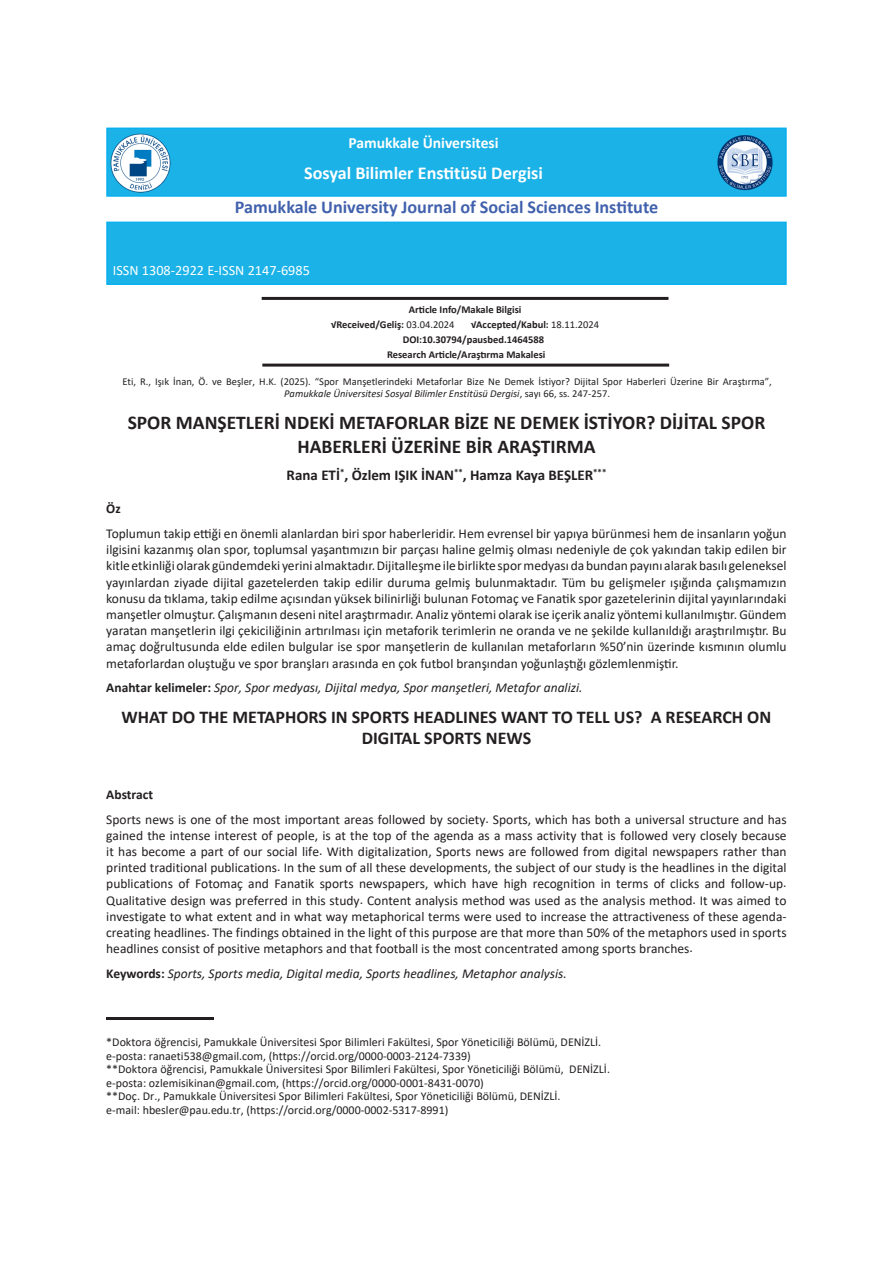
<style>
.page{position:relative;width:893px;height:1263px;background:#fff}
.page>*{position:absolute;margin:0;border:0;box-sizing:border-box;transform-origin:0 0}
.t1{font:700 19.5px/23.4px "Calibri";color:#231f20;text-align:center}
.t2{font:700 18.15px "Calibri";color:#4161ad}
.t3{font:700 18.15px "Calibri";color:#fff}
.t4{font:700 18px/21.6px "Calibri";color:#231f20;text-align:center}
.t5{font:700 15.6px "Calibri";color:#fff}
.t6{font:700 15px "Calibri";color:#231f20}
.t7{font:14.25px "Calibri";color:#fff}
.t8{font:13.5px/16.2px "Calibri";color:#231f20;text-align:justify}
.t9{font:italic 13.5px "Calibri";color:#231f20}
.t10{font:700 13.5px "Calibri";color:#231f20}
.t11{font:12px/13.5px "Calibri";color:#231f20}
.t12{font:10.5px/12px "Calibri";color:#231f20;text-align:center}
.t13{font:700 10.5px/15px "Calibri";color:#231f20}
.s1{font-weight:400}
.s2{font-style:italic}
.s3{font-weight:700;font-style:normal}
</style>
<div class="page">
<hr style="left:106px;top:1017px;width:108px;height:2px;background:#231f20">
<hr style="left:262px;top:297px;width:406px;height:3px;background:#231f20">
<hr style="left:262px;top:364px;width:407px;height:3px;background:#231f20">
<div style="left:106px;top:222px;width:681px;height:63px;background:#1ab2e7;border:1px solid #00aeef"></div>
<div style="left:106px;top:128px;width:681px;height:69px;background:#1ab2e7;border:1px solid #00aeef"></div>
<img style="left:717px;top:135px;width:56px;height:56px">
<img style="left:111px;top:133px;width:59px;height:59px">
<p class="t5" style="left:348px;top:131px;width:152px">Pamukkale Üniversitesi</p>
<h2 class="t3" style="left:304px;top:160px;width:240px">Sosyal Bilimler Enstitüsü Dergisi</h2>
<h2 class="t2" style="left:235px;top:194px;width:425px">Pamukkale University Journal of Social Sciences Institute</h2>
<p class="t7" style="left:113px;top:260px;width:199px">ISSN 1308-2922 E-ISSN 2147-6985</p>
<p class="t13" style="left:331px;top:302px;width:192px;text-indent:78px">Article Info/Makale Bilgisi √Received/Geliş: <span class="s1">03.04.2024</span></p>
<p class="t13" style="left:471px;top:317px;width:129px">√Accepted/Kabul: <span class="s1">18.11.2024</span></p>
<p class="t13" style="left:403px;top:332px;width:143px">DOI:10.30794/pausbed.1464588</p>
<p class="t13" style="left:387px;top:347px;width:160px">Research Article/Araştırma Makalesi</p>
<p class="t12" style="left:122px;top:375px;width:651px">Eti, R., Işık İnan, Ö. ve Beşler, H.K. (2025). “Spor Manşetlerindeki Metaforlar Bize Ne Demek İstiyor? Dijital Spor Haberleri Üzerine Bir Araştırma”,<br><span class="s2">Pamukkale Üniversitesi Sosyal Bilimler Enstitüsü Dergisi</span>, sayı 66, ss. 247-257.</p>
<h1 class="t1" style="left:128px;top:411px;width:639px">SPOR MANŞETLERİ NDEKİ METAFORLAR BİZE NE DEMEK İSTİYOR? DİJİTAL SPOR<br>HABERLERİ ÜZERİNE BİR ARAŞTIRMA</h1>
<p class="t6" style="left:287px;top:464px;width:321px">Rana ETİ<sup>*</sup>, Özlem IŞIK İNAN<sup>**</sup>, Hamza Kaya BEŞLER<sup>***</sup></p>
<p class="t10" style="left:106px;top:499px;width:16px">Öz</p>
<p class="t8" style="left:106px;top:525px;width:682px">Toplumun takip ettiği en önemli alanlardan biri spor haberleridir. Hem evrensel bir yapıya bürünmesi hem de insanların yoğun ilgisini kazanmış olan spor, toplumsal yaşantımızın bir parçası haline gelmiş olması nedeniyle de çok yakından takip edilen bir kitle etkinliği olarak gündemdeki yerini almaktadır. Dijitalleşme ile birlikte spor medyası da bundan payını alarak basılı geleneksel yayınlardan ziyade dijital gazetelerden takip edilir duruma gelmiş bulunmaktadır. Tüm bu gelişmeler ışığında çalışmamızın konusu da tıklama, takip edilme açısından yüksek bilinirliği bulunan Fotomaç ve Fanatik spor gazetelerinin dijital yayınlarındaki manşetler olmuştur. Çalışmanın deseni nitel araştırmadır. Analiz yöntemi olarak ise içerik analiz yöntemi kullanılmıştır. Gündem yaratan manşetlerin ilgi çekiciliğinin artırılması için metaforik terimlerin ne oranda ve ne şekilde kullanıldığı araştırılmıştır. Bu amaç doğrultusunda elde edilen bulgular ise spor manşetlerin de kullanılan metaforların %50’nin üzerinde kısmının olumlu metaforlardan oluştuğu ve spor branşları arasında en çok futbol branşından yoğunlaştığı gözlemlenmiştir.</p>
<p class="t9" style="left:106px;top:678px;width:478px"><span class="s3">Anahtar kelimeler:</span> Spor, Spor medyası, Dijital medya, Spor manşetleri, Metafor analizi.</p>
<h3 class="t4" style="left:122px;top:705px;width:651px">WHAT DO THE METAPHORS IN SPORTS HEADLINES WANT TO TELL US? A RESEARCH ON<br>DIGITAL SPORTS NEWS</h3>
<p class="t10" style="left:106px;top:785px;width:48px">Abstract</p>
<p class="t8" style="left:106px;top:811px;width:682px">Sports news is one of the most important areas followed by society. Sports, which has both a universal structure and has gained the intense interest of people, is at the top of the agenda as a mass activity that is followed very closely because it has become a part of our social life. With digitalization, Sports news are followed from digital newspapers rather than printed traditional publications. In the sum of all these developments, the subject of our study is the headlines in the digital publications of Fotomaç and Fanatik sports newspapers, which have high recognition in terms of clicks and follow-up.<br>Qualitative design was preferred in this study. Content analysis method was used as the analysis method. It was aimed to investigate to what extent and in what way metaphorical terms were used to increase the attractiveness of these agenda&shy;creating headlines. The findings obtained in the light of this purpose are that more than 50% of the metaphors used in sports headlines consist of positive metaphors and that football is the most concentrated among sports branches.</p>
<p class="t9" style="left:106px;top:964px;width:462px"><span class="s3">Keywords:</span> Sports, Sports media, Digital media, Sports headlines, Metaphor analysis.</p>
<p class="t11" style="left:106px;top:1035px;width:505px">*Doktora öğrencisi, Pamukkale Üniversitesi Spor Bilimleri Fakültesi, Spor Yöneticiliği Bölümü, DENİZLİ. e-posta: ranaeti538@gmail.com, (https://orcid.org/0000-0003-2124-7339)<br>**Doktora öğrencisi, Pamukkale Üniversitesi Spor Bilimleri Fakültesi, Spor Yöneticiliği Bölümü, DENİZLİ. e-posta: ozlemisikinan@gmail.com, (https://orcid.org/0000-0001-8431-0070)<br>**Doç. Dr., Pamukkale Üniversitesi Spor Bilimleri Fakültesi, Spor Yöneticiliği Bölümü, DENİZLİ.<br>e-mail: hbesler@pau.edu.tr, (https://orcid.org/0000-0002-5317-8991)</p>
</div>
